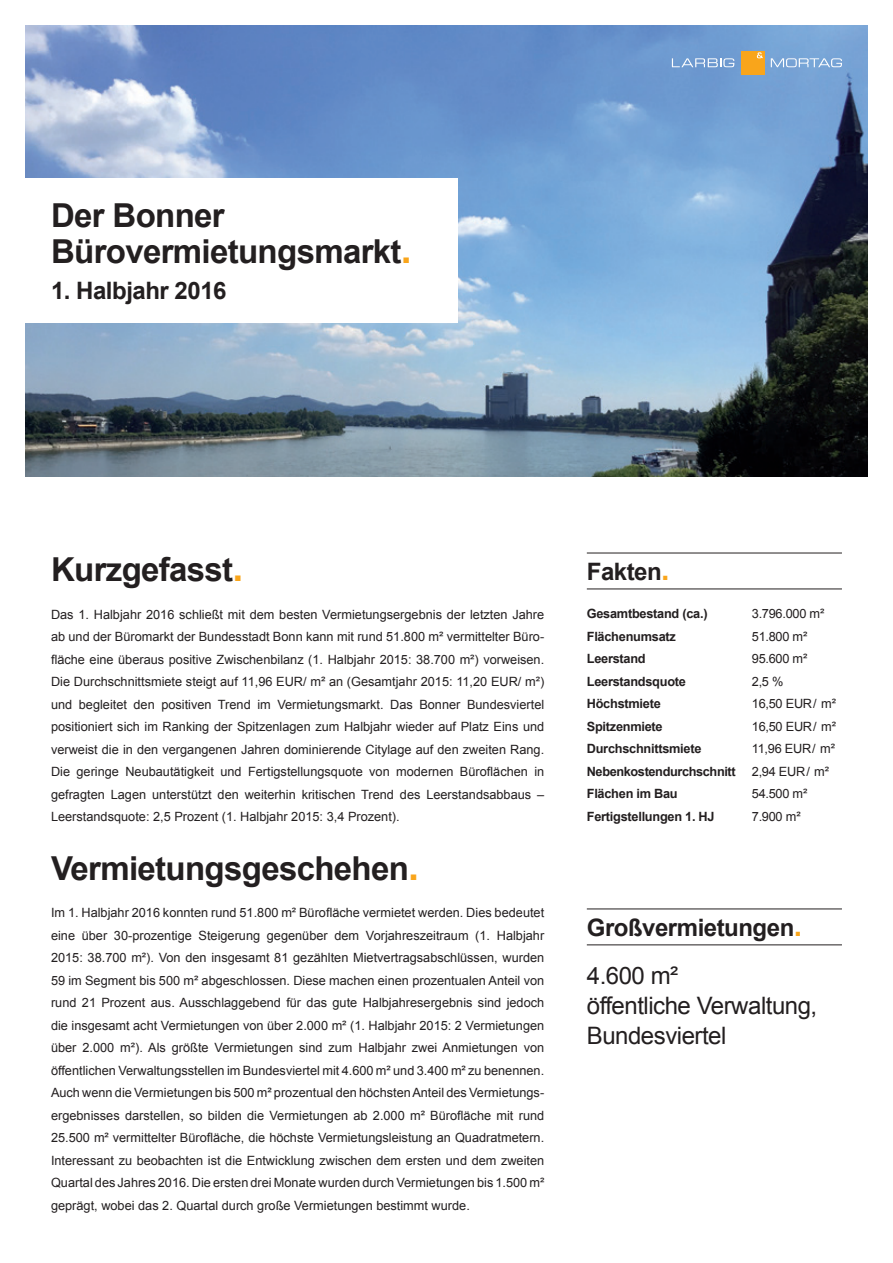
<style>
.page{position:relative;width:893px;height:1263px;background:#fff}
.page>*{position:absolute;margin:0;border:0;box-sizing:border-box;transform-origin:0 0}
.t1{font:700 33px "Arial";letter-spacing:-.02em;color:#231f20}
.t2{font:24px/30px "Arial";letter-spacing:-.02em;color:#231f20}
.t3{font:700 24px "Arial";letter-spacing:-.02em;color:#231f20}
.t4{font:12.75px/22.5px "Arial";color:#231f20;text-align:justify}
.t5{font:700 12.75px "Arial";letter-spacing:-.02em;color:#231f20}
.s1{font-size:39px;color:#f9a51b}
.s2{font-size:30px;color:#f9a51b}
</style>
<div class="page">
<img style="left:26px;top:26px;width:841px;height:450px">
<hr style="left:587px;top:553px;width:255px;height:1px;background:#231f20">
<hr style="left:587px;top:589px;width:255px;height:1px;background:#231f20">
<div style="left:0;top:179px;width:458px;height:144px;background:#fff"></div>
<svg style="left:672px;top:58px;width:62px;height:9px"></svg>
<svg style="left:771px;top:58px;width:71px;height:9px"></svg>
<div style="left:741px;top:51px;width:23px;height:24px;background:#f9a51b"></div>
<svg style="left:757px;top:52px;width:6px;height:6px"></svg>
<hr style="left:587px;top:909px;width:255px;height:1px;background:#231f20">
<hr style="left:587px;top:945px;width:255px;height:1px;background:#231f20">
<p class="t1" style="left:51px;top:194px;width:175px">Der Bonner</p>
<p class="t1" style="left:51px;top:230px;width:362px">Bürovermietungsmarkt<span class="s1">.</span></p>
<p class="t3" style="left:51px;top:275px;width:177px">1. Halbjahr 2016</p>
<p class="t1" style="left:51px;top:548px;width:194px">Kurzgefasst<span class="s1">.</span></p>
<p class="t3" style="left:587px;top:556px;width:84px">Fakten<span class="s2">.</span></p>
<p class="t4" style="left:51px;top:603px;width:495px">Das 1. Halbjahr 2016 schließt mit dem besten Vermietungsergebnis der letzten Jahre ab und der Büromarkt der Bundesstadt Bonn kann mit rund 51.800 m² vermittelter Büro&shy;fläche eine überaus positive Zwischenbilanz (1. Halbjahr 2015: 38.700 m²) vorweisen.<br>Die Durchschnittsmiete steigt auf 11,96 EUR/ m² an (Gesamtjahr 2015: 11,20 EUR/ m²) und begleitet den positiven Trend im Vermietungsmarkt. Das Bonner Bundesviertel positioniert sich im Ranking der Spitzenlagen zum Halbjahr wieder auf Platz Eins und verweist die in den vergangenen Jahren dominierende Citylage auf den zweiten Rang.<br>Die geringe Neubautätigkeit und Fertigstellungsquote von modernen Büroflächen in gefragten Lagen unterstützt den weiterhin kritischen Trend des Leerstandsabbaus – Leerstandsquote: 2,5 Prozent (1. Halbjahr 2015: 3,4 Prozent).</p>
<p class="t1" style="left:51px;top:846px;width:370px">Vermietungsgeschehen<span class="s1">.</span></p>
<p class="t4" style="left:51px;top:902px;width:495px">Im 1. Halbjahr 2016 konnten rund 51.800 m² Bürofläche vermietet werden. Dies bedeutet eine über 30-prozentige Steigerung gegenüber dem Vorjahreszeitraum (1. Halbjahr 2015: 38.700 m²). Von den insgesamt 81 gezählten Mietvertragsabschlüssen, wurden 59 im Segment bis 500 m² abgeschlossen. Diese machen einen prozentualen Anteil von rund 21 Prozent aus. Ausschlaggebend für das gute Halbjahresergebnis sind jedoch die insgesamt acht Vermietungen von über 2.000 m² (1. Halbjahr 2015: 2 Vermietungen über 2.000 m²). Als größte Vermietungen sind zum Halbjahr zwei Anmietungen von öffentlichen Verwaltungsstellen im Bundesviertel mit 4.600 m² und 3.400 m² zu benennen.<br>Auch wenn die Vermietungen bis 500 m² prozentual den höchsten Anteil des Vermietungs&shy;ergebnisses darstellen, so bilden die Vermietungen ab 2.000 m² Bürofläche mit rund 25.500 m² vermittelter Bürofläche, die höchste Vermietungsleistung an Quadratmetern.<br>Interessant zu beobachten ist die Entwicklung zwischen dem ersten und dem zweiten Quartal des Jahres 2016. Die ersten drei Monate wurden durch Vermietungen bis 1.500 m² geprägt, wobei das 2. Quartal durch große Vermietungen bestimmt wurde.</p>
<p class="t5" style="left:587px;top:605px;width:122px">Gesamtbestand (ca.)</p>
<p class="t4" style="left:752px;top:603px;width:74px">3.796.000 m²</p>
<p class="t5" style="left:587px;top:628px;width:91px">Flächenumsatz</p>
<p class="t4" style="left:752px;top:625px;width:57px">51.800 m²</p>
<p class="t5" style="left:587px;top:650px;width:60px">Leerstand</p>
<p class="t4" style="left:752px;top:648px;width:57px">95.600 m²</p>
<p class="t5" style="left:587px;top:673px;width:101px">Leerstandsquote</p>
<p class="t4" style="left:752px;top:670px;width:33px">2,5 %</p>
<p class="t5" style="left:587px;top:695px;width:75px">Höchstmiete</p>
<p class="t4" style="left:752px;top:693px;width:86px">16,50 EUR/ m²</p>
<p class="t5" style="left:587px;top:718px;width:77px">Spitzenmiete</p>
<p class="t4" style="left:752px;top:715px;width:86px">16,50 EUR/ m²</p>
<p class="t5" style="left:587px;top:740px;width:116px">Durchschnittsmiete</p>
<p class="t4" style="left:752px;top:738px;width:85px">11,96 EUR/ m²</p>
<p class="t5" style="left:587px;top:763px;width:150px">Nebenkostendurchschnitt</p>
<p class="t4" style="left:752px;top:760px;width:79px">2,94 EUR/ m²</p>
<p class="t5" style="left:587px;top:785px;width:92px">Flächen im Bau</p>
<p class="t4" style="left:752px;top:783px;width:57px">54.500 m²</p>
<p class="t5" style="left:587px;top:808px;width:129px">Fertigstellungen 1. HJ</p>
<p class="t4" style="left:752px;top:805px;width:50px">7.900 m²</p>
<p class="t3" style="left:587px;top:912px;width:217px">Großvermietungen<span class="s2">.</span></p>
<p class="t2" style="left:587px;top:961px;width:232px">4.600 m²<br>öffentliche Verwaltung,<br>Bundesviertel</p>
</div>
